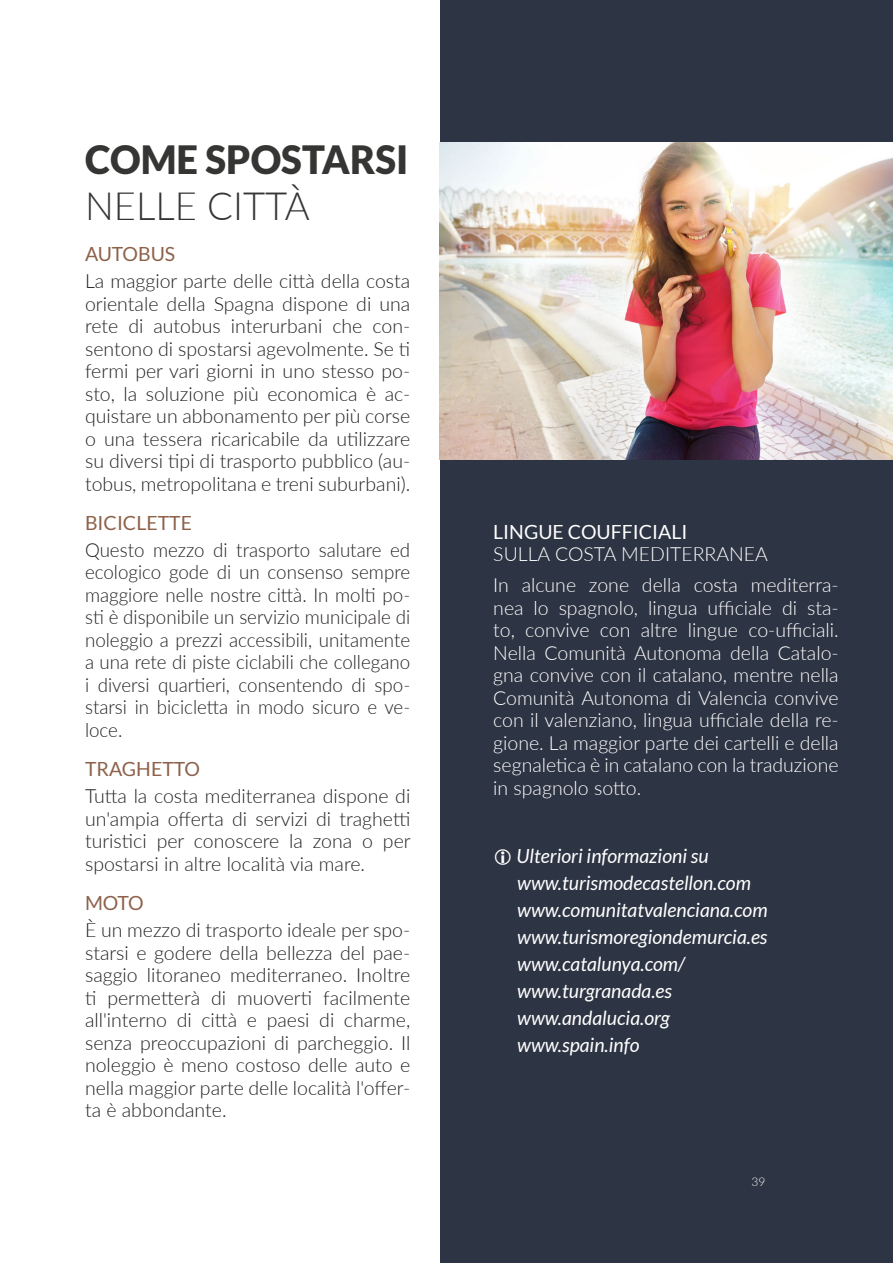
<style>
.page{position:relative;width:893px;height:1263px;background:#fff}
.page>*{position:absolute;margin:0;border:0;box-sizing:border-box;transform-origin:0 0}
.t1{font:900 39px/46.8px "Lato";color:#353534}
.Body{font:300 19.5px/22.5px "Lato";color:#231f20;text-align:justify}
.Body-2{font:300 19.5px/22.5px "Lato";color:#fff}
.Body-3{font:300 19.5px/22.5px "Lato";color:#231f20;text-align:justify;scale:.96 1}
.t2{font:italic 19.5px/27px "Lato";color:#fff}
.t3{font:19.5px "Lato";color:#8d614a}
.t4{font:300 12px "Lato";color:#fff}
.s1{font-weight:300}
.s2{font-weight:400}
</style>
<div class="page">
<div style="left:440px;top:0;width:453px;height:1263px;background:#2d3443"></div>
<img style="left:440px;top:142px;width:453px;height:317px">
<h1 class="t1" style="left:85px;top:135px;width:325px">COME SPOSTARSI<br><span class="s1">NELLE CITTÀ</span></h1>
<h3 class="t3" style="left:85px;top:243px;width:92px">AUTOBUS</h3>
<p class="Body" style="left:85px;top:269px;width:327px">La maggior parte delle città della costa orientale della Spagna dispone di una rete di autobus interurbani che con&shy;sentono di spostarsi agevolmente. Se ti fermi per vari giorni in uno stesso po&shy;sto, la soluzione più economica è ac&shy;quistare un abbonamento per più corse o una tessera ricaricabile da utilizzare su diversi tipi di trasporto pubblico (au&shy;tobus, metropolitana e treni suburbani).</p>
<h3 class="t3" style="left:85px;top:512px;width:108px">BICICLETTE</h3>
<p class="Body-3" style="left:85px;top:538px;width:340px">Questo mezzo di trasporto salutare ed ecologico gode di un consenso sempre maggiore nelle nostre città. In molti po&shy;sti è disponibile un servizio municipale di noleggio a prezzi accessibili, unitamente a una rete di piste ciclabili che collegano i diversi quartieri, consentendo di spo&shy;starsi in bicicletta in modo sicuro e ve&shy;loce.</p>
<h3 class="t3" style="left:85px;top:758px;width:116px">TRAGHETTO</h3>
<p class="Body" style="left:85px;top:784px;width:327px">Tutta la costa mediterranea dispone di un'ampia offerta di servizi di traghetti turistici per conoscere la zona o per spostarsi in altre località via mare.</p>
<h3 class="t3" style="left:85px;top:892px;width:60px">MOTO</h3>
<p class="Body" style="left:85px;top:918px;width:327px">È un mezzo di trasporto ideale per spo&shy;starsi e godere della bellezza del pae&shy;saggio litoraneo mediterraneo. Inoltre ti permetterà di muoverti facilmente all'interno di città e paesi di charme, senza preoccupazioni di parcheggio. Il noleggio è meno costoso delle auto e nella maggior parte delle località l'offer&shy;ta è abbondante.</p>
<h3 class="Body-2" style="left:493px;top:520px;width:276px"><span class="s2">LINGUE COUFFICIALI<br></span>SULLA COSTA MEDITERRANEA</h3>
<p class="Body-2" style="left:493px;top:573px;width:347px;text-align:justify">In alcune zone della costa mediterra&shy;nea lo spagnolo, lingua ufficiale di sta&shy;to, convive con altre lingue co-ufficiali.<br>Nella Comunità Autonoma della Catalo&shy;gna convive con il catalano, mentre nella Comunità Autonoma di Valencia convive con il valenziano, lingua ufficiale della re&shy;gione. La maggior parte dei cartelli e della segnaletica è in catalano con la traduzione in spagnolo sotto.</p>
<p class="t2" style="left:516px;top:843px;width:253px">Ulteriori informazioni su www.turismodecastellon.com www.comunitatvalenciana.com www.turismoregiondemurcia.es www.catalunya.com/ www.turgranada.es www.andalucia.org www.spain.info</p>
<p class="t4" style="left:751px;top:1173px;width:15px">39</p>
</div>
